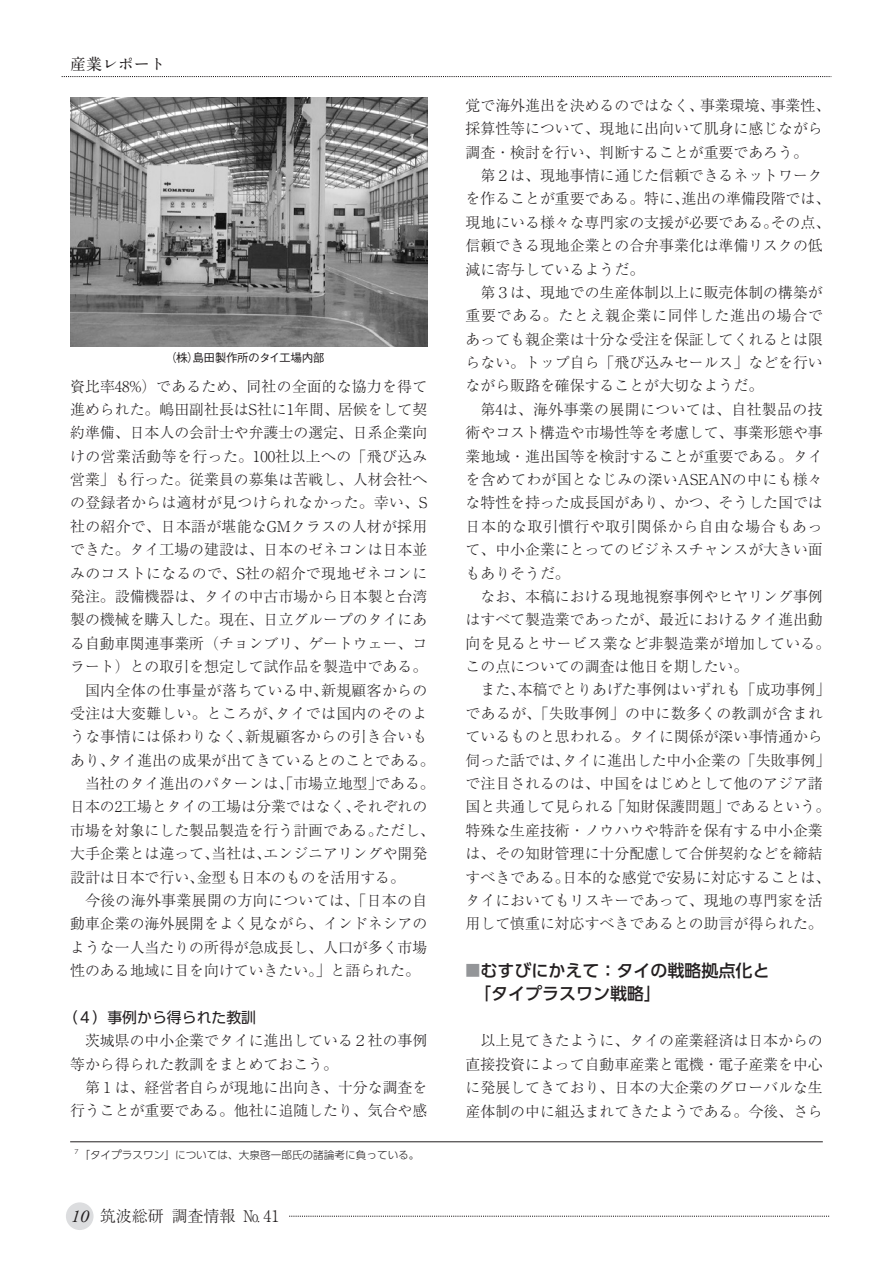
<style>
.page{position:relative;width:893px;height:1263px;background:#fff}
.page>*{position:absolute;margin:0;border:0;box-sizing:border-box;transform-origin:0 0}
.t1{font:500 16.95px/23.4px "UD Shin Go Pro";color:#231f20}
.t2{font:300 15.9px "Ryumin Pr 6";color:#231f20}
.t3{font:700 15.9px "A1 Mincho Std";color:#231f20}
.t4{font:300 14.85px/23.4px "Ryumin Pr 6";color:#231f20}
.t5{font:300 14.85px "Ryumin Pr 6";letter-spacing:.025em;color:#231f20}
.t6{font:300 14.85px "Ryumin Pr 6";letter-spacing:.02em;color:#231f20}
.t7{font:300 14.85px "Ryumin Pr 6";letter-spacing:.03em;color:#231f20}
.t8{font:14.85px "UD Shin Go Pro";color:#231f20}
.t9{font:500 11.7px "Gothic BBB Pr 6";letter-spacing:-.05em;color:#231f20}
.t10{font:300 10.65px "UD Shin Go Pro";color:#231f20}
.t11{font:300 6.15px "UD Shin Go Pro";color:#231f20}
.s1{font-family:"Adobe Garamond Pro";font-weight:400;font-style:italic;font-size:18px}
.s2{font-family:"Ryumin Pr 6";font-weight:300;font-size:14.85px;color:#939598}
</style>
<div class="page">
<div style="left:66px;top:1202px;width:28px;height:28px;background:#dcdddf;border-radius:50%"></div>
<svg style="left:62px;top:76px;width:769px;height:1px"></svg>
<svg style="left:289px;top:1216px;width:540px;height:1px"></svg>
<hr style="left:70px;top:1141px;width:753px;height:1px;background:#231f20">
<img style="left:70px;top:98px;width:357px;height:249px">
<p class="t3" style="left:70px;top:51px;width:97px">産業レポート</p>
<p class="t9" style="left:165px;top:348px;width:161px">（株）島田製作所のタイ工場内部</p>
<p class="t4" style="left:70px;top:373px;width:359px">資比率48%）であるため、同社の全面的な協力を得て</p>
<p class="t4" style="left:70px;top:397px;width:359px">進められた。嶋田副社長はS社に1年間、居候をして契</p>
<p class="t4" style="left:70px;top:420px;width:359px">約準備、日本人の会計士や弁護士の選定、日系企業向</p>
<p class="t7" style="left:70px;top:444px;width:359px">けの営業活動等を行った。100社以上への「飛び込み</p>
<p class="t4" style="left:70px;top:467px;width:359px">営業」も行った。従業員の募集は苦戦し、人材会社へ</p>
<p class="t6" style="left:70px;top:491px;width:359px">の登録者からは適材が見つけられなかった。幸い、S</p>
<p class="t6" style="left:70px;top:515px;width:359px">社の紹介で、日本語が堪能なGMクラスの人材が採用</p>
<p class="t4" style="left:70px;top:537px;width:359px">できた。タイ工場の建設は、日本のゼネコンは日本並</p>
<p class="t6" style="left:70px;top:561px;width:359px">みのコストになるので、S社の紹介で現地ゼネコンに</p>
<p class="t4" style="left:70px;top:584px;width:359px">発注。設備機器は、タイの中古市場から日本製と台湾</p>
<p class="t4" style="left:70px;top:607px;width:359px">製の機械を購入した。現在、日立グループのタイにあ</p>
<p class="t4" style="left:70px;top:631px;width:359px">る自動車関連事業所（チョンブリ、ゲートウェー、コ</p>
<p class="t4" style="left:70px;top:654px;width:359px">ラート）との取引を想定して試作品を製造中である。</p>
<p class="t5" style="left:85px;top:678px;width:344px">国内全体の仕事量が落ちている中、新規顧客からの</p>
<p class="t5" style="left:70px;top:702px;width:359px">受注は大変難しい。ところが、タイでは国内のそのよ</p>
<p class="t5" style="left:70px;top:725px;width:359px">うな事情には係わりなく、新規顧客からの引き合いも</p>
<p class="t4" style="left:70px;top:747px;width:366px">あり、タイ進出の成果が出てきているとのことである。</p>
<p class="t4" style="left:85px;top:771px;width:351px">当社のタイ進出のパターンは、「市場立地型」である。</p>
<p class="t4" style="left:70px;top:794px;width:359px">日本の2工場とタイの工場は分業ではなく、それぞれの</p>
<p class="t4" style="left:70px;top:818px;width:366px">市場を対象にした製品製造を行う計画である。ただし、</p>
<p class="t4" style="left:70px;top:841px;width:359px">大手企業とは違って、当社は、エンジニアリングや開発</p>
<p class="t4" style="left:70px;top:864px;width:336px">設計は日本で行い、金型も日本のものを活用する。</p>
<p class="t5" style="left:85px;top:889px;width:344px">今後の海外事業展開の方向については、「日本の自</p>
<p class="t4" style="left:70px;top:911px;width:359px">動車企業の海外展開をよく見ながら、インドネシアの</p>
<p class="t4" style="left:70px;top:934px;width:359px">ような一人当たりの所得が急成長し、人口が多く市場</p>
<p class="t4" style="left:70px;top:958px;width:351px">性のある地域に目を向けていきたい。」と語られた。</p>
<p class="t8" style="left:63px;top:1005px;width:195px">（４）事例から得られた教訓</p>
<p class="t4" style="left:70px;top:1028px;width:359px;text-indent:15px">茨城県の中小企業でタイに進出している２社の事例等から得られた教訓をまとめておこう。</p>
<p class="t4" style="left:70px;top:1075px;width:359px;text-align:right">第１は、経営者自らが現地に出向き、十分な調査を行うことが重要である。他社に追随したり、気合や感</p>
<p class="t11" style="left:74px;top:1147px;width:12px">7　</p>
<p class="t10" style="left:79px;top:1146px;width:342px">「タイプラスワン」については、大泉啓一郎氏の諸論考に負っている。</p>
<p class="t2" style="left:71px;top:1204px;width:210px"><span class="s1">10</span> 筑波総研調査情報 № 41</p>
<p class="t4" style="left:466px;top:93px;width:366px">覚で海外進出を決めるのではなく、事業環境、事業性、採算性等について、現地に出向いて肌身に感じながら調査・検討を行い、判断することが重要であろう。</p>
<p class="t4" style="left:466px;top:163px;width:366px;text-indent:15px">第２は、現地事情に通じた信頼できるネットワークを作ることが重要である。特に、進出の準備段階では、現地にいる様々な専門家の支援が必要である。その点、信頼できる現地企業との合弁事業化は準備リスクの低減に寄与しているようだ。</p>
<p class="t4" style="left:466px;top:280px;width:359px;text-align:justify;text-indent:15px">第３は、現地での生産体制以上に販売体制の構築が重要である。たとえ親企業に同伴した進出の場合であっても親企業は十分な受注を保証してくれるとは限らない。トップ自ら「飛び込みセールス」などを行いながら販路を確保することが大切なようだ。</p>
<p class="t4" style="left:466px;top:397px;width:359px;text-align:justify;text-indent:15px">第4は、海外事業の展開については、自社製品の技術やコスト構造や市場性等を考慮して、事業形態や事業地域・進出国等を検討することが重要である。タイを含めてわが国となじみの深いASEANの中にも様々な特性を持った成長国があり、かつ、そうした国では日本的な取引慣行や取引関係から自由な場合もあって、中小企業にとってのビジネスチャンスが大きい面もありそうだ。</p>
<p class="t4" style="left:466px;top:584px;width:366px;text-indent:15px">なお、本稿における現地視察事例やヒヤリング事例はすべて製造業であったが、最近におけるタイ進出動向を見るとサービス業など非製造業が増加している。この点についての調査は他日を期したい。</p>
<p class="t4" style="left:466px;top:677px;width:366px;text-indent:15px">また、本稿でとりあげた事例はいずれも「成功事例」であるが、「失敗事例」の中に数多くの教訓が含まれているものと思われる。タイに関係が深い事情通から伺った話では、タイに進出した中小企業の「失敗事例」で注目されるのは、中国をはじめとして他のアジア諸国と共通して見られる「知財保護問題」であるという。特殊な生産技術・ノウハウや特許を保有する中小企業は、その知財管理に十分配慮して合併契約などを締結すべきである。日本的な感覚で安易に対応することは、タイにおいてもリスキーであって、現地の専門家を活用して慎重に対応すべきであるとの助言が得られた。</p>
<p class="t1" style="left:466px;top:958px;width:306px"><span class="s2">■</span>むすびにかえて：タイの戦略拠点化と　「タイプラスワン戦略」</p>
<p class="t4" style="left:466px;top:1028px;width:359px;text-align:justify;text-indent:15px">以上見てきたように、タイの産業経済は日本からの直接投資によって自動車産業と電機・電子産業を中心に発展してきており、日本の大企業のグローバルな生産体制の中に組込まれてきたようである。今後、さら</p>
</div>
